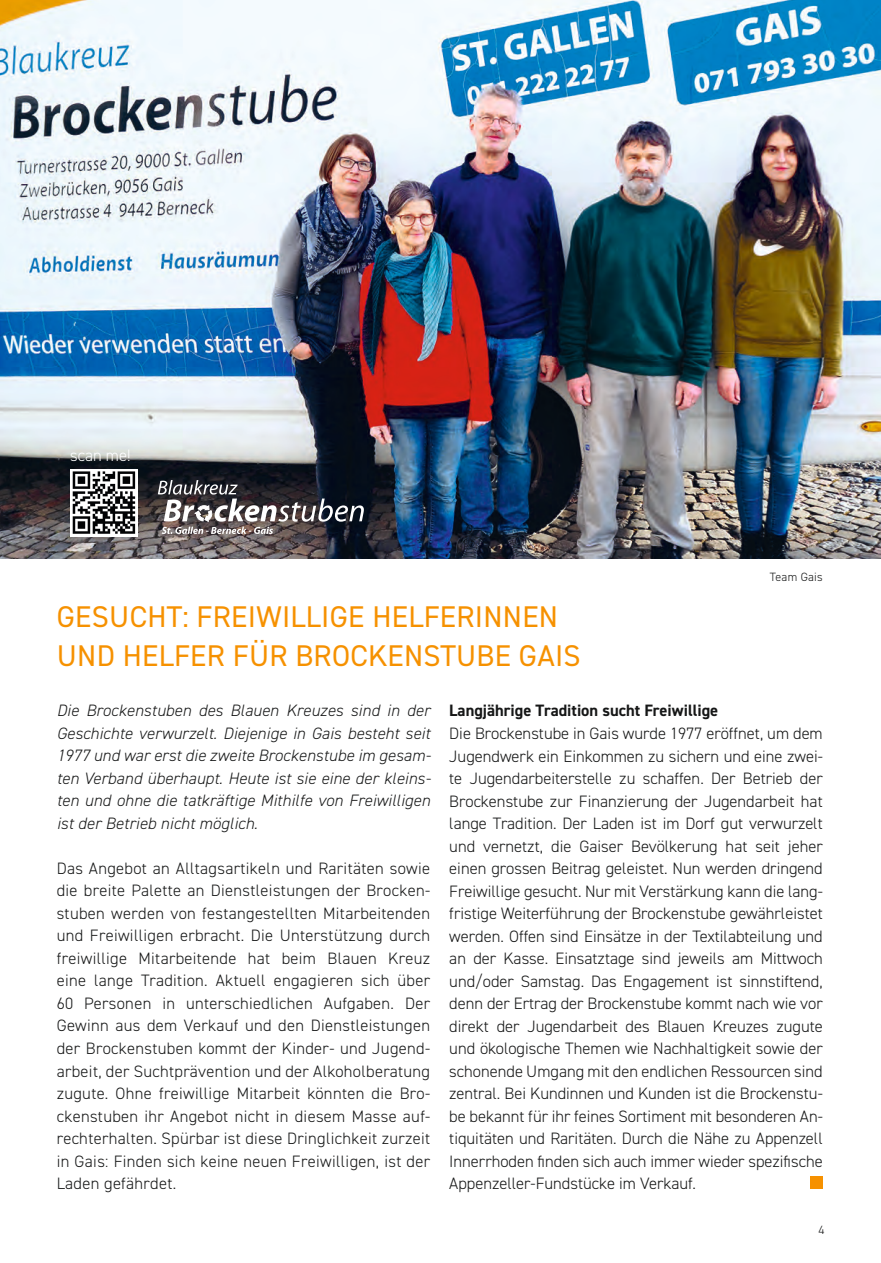
<style>
.page{position:relative;width:881px;height:1263px;background:#fff}
.page>*{position:absolute;margin:0;border:0;box-sizing:border-box;transform-origin:0 0}
.t1{font:30px "DIN2014";letter-spacing:.01em;color:#f69100}
.t2{font:300 16.5px/22.5px "DIN2014";letter-spacing:.005em;color:#161717;text-align:justify}
.t3{font:italic 300 16.5px/22.5px "DIN2014";letter-spacing:.01em;color:#161717;text-align:justify}
.t4{font:700 16.5px "DIN2014";color:#161717}
.t5{font:300 16.5px "DIN2014";color:#fff}
.t6{font:300 12px "DIN2014";letter-spacing:.02em;color:#161717}
</style>
<div class="page">
<img style="left:0;top:0;width:880px;height:559px">
<svg style="left:70px;top:469px;width:67px;height:67px"></svg>
<svg style="left:73px;top:471px;width:62px;height:63px"></svg>
<svg style="left:158px;top:480px;width:206px;height:54px"></svg>
<div style="left:809px;top:1176px;width:13px;height:13px;background:#f69100"></div>
<p class="t5" style="left:70px;top:445px;width:62px">scan me!</p>
<p class="t1" style="left:57px;top:598px;width:502px">GESUCHT: FREIWILLIGE HELFERINNEN</p>
<p class="t1" style="left:57px;top:637px;width:525px">UND HELFER FÜR BROCKENSTUBE GAIS</p>
<p class="t6" style="left:769px;top:570px;width:54px">Team Gais</p>
<p class="t3" style="left:57px;top:699px;width:375px">Die Brockenstuben des Blauen Kreuzes sind in der Geschichte verwurzelt. Diejenige in Gais besteht seit 1977 und war erst die zweite Brockenstube im gesam&shy;ten Verband überhaupt. Heute ist sie eine der kleins&shy;ten und ohne die tatkräftige Mithilfe von Freiwilligen ist der Betrieb nicht möglich.</p>
<p class="t2" style="left:57px;top:857px;width:375px">Das Angebot an Alltagsartikeln und Raritäten sowie die breite Palette an Dienstleistungen der Brocken&shy;stuben werden von festangestellten Mitarbeitenden und Freiwilligen erbracht. Die Unterstützung durch freiwillige Mitarbeitende hat beim Blauen Kreuz eine lange Tradition. Aktuell engagieren sich über 60 Personen in unterschiedlichen Aufgaben. Der Gewinn aus dem Verkauf und den Dienstleistungen der Brockenstuben kommt der Kinder- und Jugend&shy;arbeit, der Suchtprävention und der Alkoholberatung zugute. Ohne freiwillige Mitarbeit könnten die Bro&shy;ckenstuben ihr Angebot nicht in diesem Masse auf&shy;rechterhalten. Spürbar ist diese Dringlichkeit zurzeit in Gais: Finden sich keine neuen Freiwilligen, ist der Laden gefährdet.</p>
<p class="t4" style="left:449px;top:700px;width:270px">Langjährige Tradition sucht Freiwillige</p>
<p class="t2" style="left:449px;top:722px;width:375px">Die Brockenstube in Gais wurde 1977 eröffnet, um dem Jugendwerk ein Einkommen zu sichern und eine zwei&shy;te Jugendarbeiterstelle zu schaffen. Der Betrieb der Brockenstube zur Finanzierung der Jugendarbeit hat lange Tradition. Der Laden ist im Dorf gut verwurzelt und vernetzt, die Gaiser Bevölkerung hat seit jeher einen grossen Beitrag geleistet. Nun werden dringend Freiwillige gesucht. Nur mit Verstärkung kann die lang&shy;fristige Weiterführung der Brockenstube gewährleistet werden. Offen sind Einsätze in der Textilabteilung und an der Kasse. Einsatztage sind jeweils am Mittwoch und/oder Samstag. Das Engagement ist sinnstiftend, denn der Ertrag der Brockenstube kommt nach wie vor direkt der Jugendarbeit des Blauen Kreuzes zugute und ökologische Themen wie Nachhaltigkeit sowie der schonende Umgang mit den endlichen Ressourcen sind zentral. Bei Kundinnen und Kunden ist die Brockenstu&shy;be bekannt für ihr feines Sortiment mit besonderen An&shy;tiquitäten und Raritäten. Durch die Nähe zu Appenzell Innerrhoden finden sich auch immer wieder spezifische Appenzeller-Fundstücke im Verkauf.</p>
<p class="t6" style="left:818px;top:1222px;width:7px">4</p>
</div>
